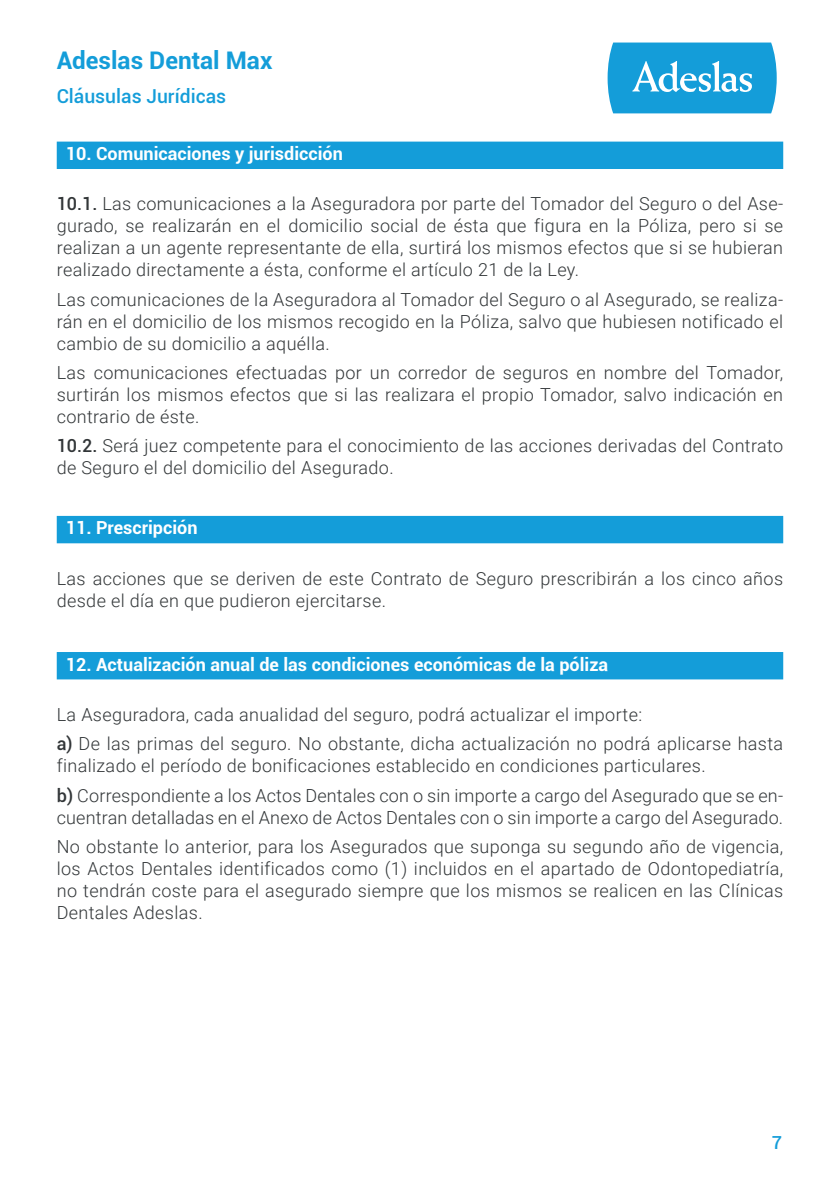
<style>
.page{position:relative;width:840px;height:1191px;background:#fff}
.page>*{position:absolute;margin:0;border:0;box-sizing:border-box;transform-origin:0 0}
.t1{font:700 24.2px "Roboto";color:#149dd9}
.t2{font:500 19.2px "Roboto";color:#149dd9}
.t3{font:300 18px/22px "Roboto";letter-spacing:.02em;color:#323638}
.t4{font:700 18px "Roboto";color:#fff}
.t5{font:500 18px "Roboto";color:#149dd9}
.s1{font-weight:500}
</style>
<div class="page">
<svg style="left:607px;top:43px;width:169px;height:70px;background:#2fa8dd"></svg>
<div style="left:57px;top:142px;width:725px;height:27px;background:#149dd9"></div>
<div style="left:57px;top:516px;width:725px;height:27px;background:#149dd9"></div>
<div style="left:57px;top:652px;width:725px;height:27px;background:#149dd9"></div>
<h1 class="t1" style="left:57px;top:44px;width:217px">Adeslas Dental Max</h1>
<p class="t2" style="left:57px;top:83px;width:171px">Cláusulas Jurídicas</p>
<p class="t4" style="left:66px;top:141px;width:278px">10. Comunicaciones y jurisdicción</p>
<p class="t3" style="left:57px;top:192px;width:727px;text-align:justify"><span class="s1">10.1.</span> Las comunicaciones a la Aseguradora por parte del Tomador del Seguro o del Ase&shy;gurado, se realizarán en el domicilio social de ésta que figura en la Póliza, pero si se realizan a un agente representante de ella, surtirá los mismos efectos que si se hubieran realizado directamente a ésta, conforme el artículo 21 de la Ley.</p>
<p class="t3" style="left:57px;top:288px;width:727px;text-align:justify">Las comunicaciones de la Aseguradora al Tomador del Seguro o al Asegurado, se realiza&shy;rán en el domicilio de los mismos recogido en la Póliza, salvo que hubiesen notificado el cambio de su domicilio a aquélla.</p>
<p class="t3" style="left:57px;top:361px;width:727px;text-align:justify">Las comunicaciones efectuadas por un corredor de seguros en nombre del Tomador, surtirán los mismos efectos que si las realizara el propio Tomador, salvo indicación en contrario de éste.</p>
<p class="t3" style="left:57px;top:434px;width:727px"><span class="s1">10.2.</span> Será juez competente para el conocimiento de las acciones derivadas del Contrato de Seguro el del domicilio del Asegurado.</p>
<p class="t4" style="left:66px;top:515px;width:133px">11. Prescripción</p>
<p class="t3" style="left:57px;top:566px;width:727px">Las acciones que se deriven de este Contrato de Seguro prescribirán a los cinco años desde el día en que pudieron ejercitarse.</p>
<p class="t4" style="left:66px;top:651px;width:543px">12. Actualización anual de las condiciones económicas de la póliza</p>
<p class="t3" style="left:57px;top:699px;width:727px;line-height:29.4px">La Aseguradora, cada anualidad del seguro, podrá actualizar el importe:<br><span class="s1">a)</span> De las primas del seguro. No obstante, dicha actualización no podrá aplicarse hasta</p>
<p class="t3" style="left:57px;top:750px;width:727px;line-height:29.4px">finalizado el período de bonificaciones establecido en condiciones particulares.<br><span class="s1">b)</span> Correspondiente a los Actos Dentales con o sin importe a cargo del Asegurado que se en-</p>
<p class="t3" style="left:57px;top:801px;width:727px;line-height:29.4px">cuentran detalladas en el Anexo de Actos Dentales con o sin importe a cargo del Asegurado.<br>No obstante lo anterior, para los Asegurados que suponga su segundo año de vigencia,</p>
<p class="t3" style="left:57px;top:857px;width:727px;text-align:justify">los Actos Dentales identificados como (1) incluidos en el apartado de Odontopediatría, no tendrán coste para el asegurado siempre que los mismos se realicen en las Clínicas Dentales Adeslas.</p>
<p class="t5" style="left:771px;top:1129px;width:12px">7</p>
</div>
